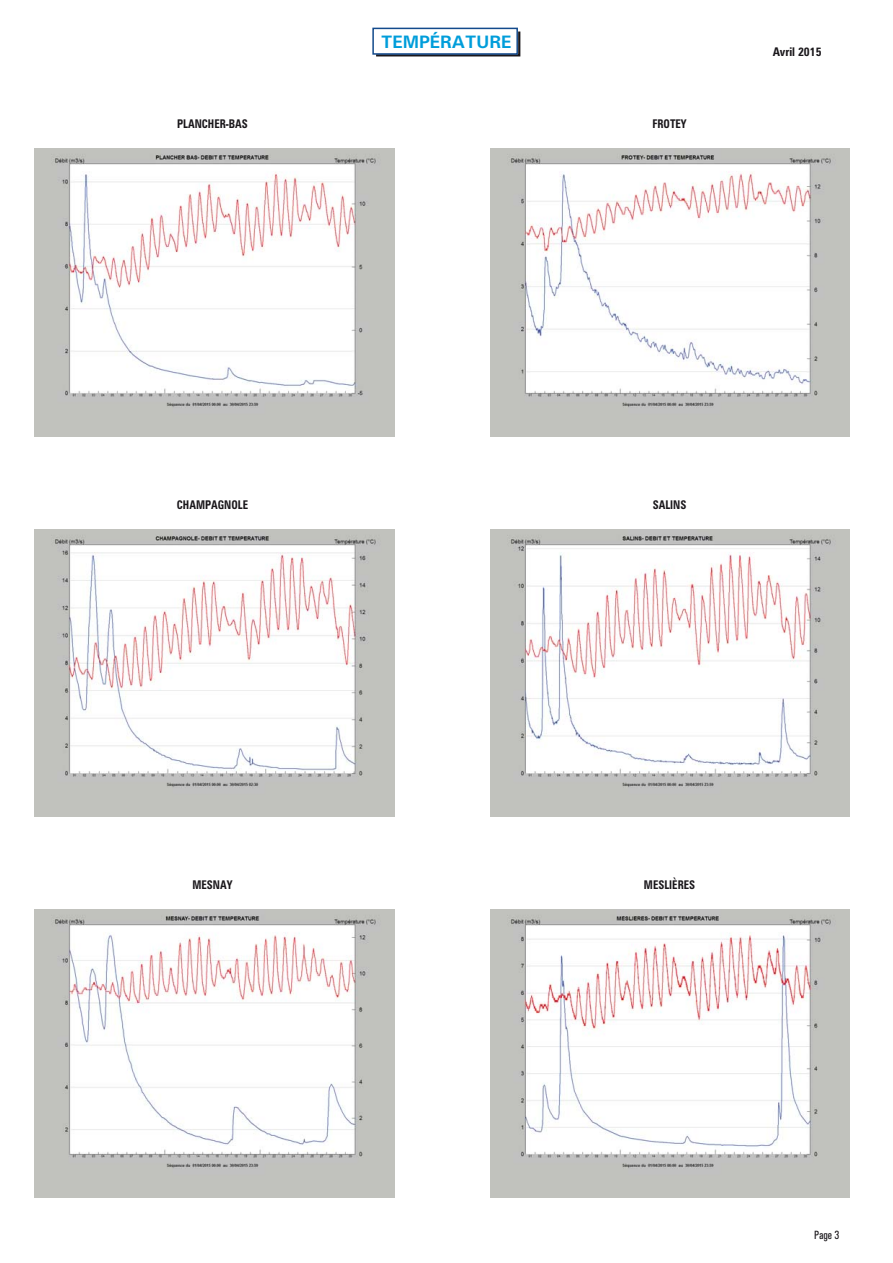
<style>
.page{position:relative;width:893px;height:1263px;background:#fff}
.page>*{position:absolute;margin:0;border:0;box-sizing:border-box;transform-origin:0 0}
.t1{font:700 18px "Univers";color:#009dda}
.t2{font:700 condensed 12px "Zurich BT";color:#1a171b;scale:.9 1}
.t3{font:700 condensed 12px "Zurich BT";color:#1a171b}
.t4{font:12px "Univers Condensed";color:#1a171b;scale:.9 1}
</style>
<div class="page">
<img style="left:35px;top:149px;width:359px;height:287px">
<img style="left:490px;top:149px;width:360px;height:287px">
<img style="left:35px;top:529px;width:359px;height:288px">
<img style="left:490px;top:529px;width:360px;height:288px">
<img style="left:35px;top:909px;width:359px;height:288px">
<img style="left:490px;top:909px;width:360px;height:288px">
<svg style="left:376px;top:31px;width:145px;height:26px"></svg>
<div style="left:372px;top:28px;width:146px;height:27px;border:2px solid #134a8c"></div>
<p class="t1" style="left:381px;top:35px;width:132px">TEMPÉRATURE</p>
<p class="t2" style="left:177px;top:117px;width:80px">PLANCHER-BAS</p>
<p class="t2" style="left:652px;top:117px;width:40px">FROTEY</p>
<p class="t3" style="left:773px;top:45px;width:50px">Avril 2015</p>
<p class="t2" style="left:177px;top:497px;width:81px">CHAMPAGNOLE</p>
<p class="t2" style="left:653px;top:497px;width:39px">SALINS</p>
<p class="t2" style="left:192px;top:878px;width:46px">MESNAY</p>
<p class="t2" style="left:644px;top:878px;width:58px">MESLIÈRES</p>
<p class="t4" style="left:814px;top:1230px;width:30px">Page 3</p>
</div>
